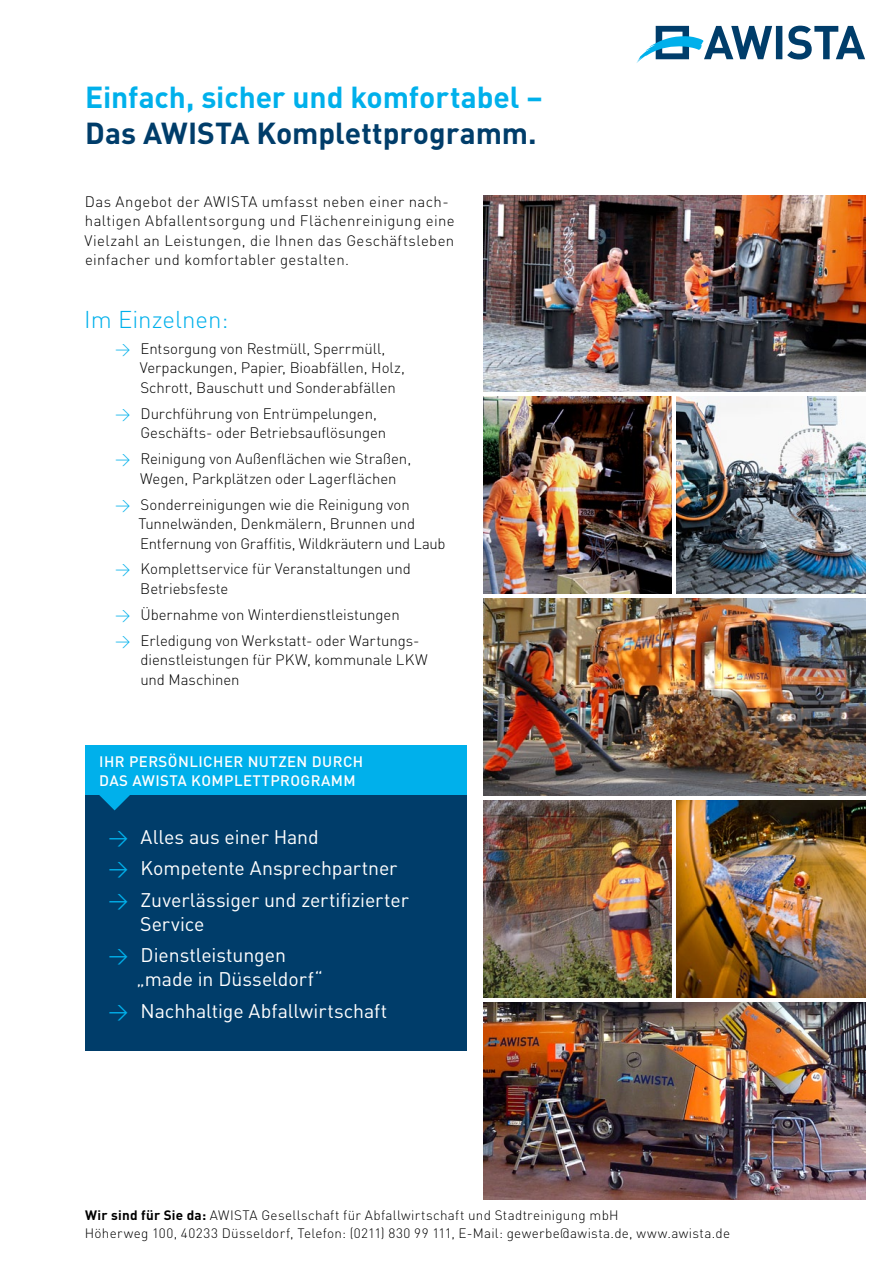
<style>
.page{position:relative;width:893px;height:1263px;background:#fff}
.page>*{position:absolute;margin:0;border:0;box-sizing:border-box;transform-origin:0 0}
.t1{font:700 30px "DIN Pro";letter-spacing:-.005em;color:#00b0eb}
.t2{font:700 30px "DIN Pro";color:#003d6a}
.t3{font:300 24px "DIN Pro";color:#00b0eb}
.t4{font:19.5px/24px "DIN Pro";letter-spacing:-.005em;color:#fff}
.t5{font:300 15px/19.5px "DIN Pro";color:#000}
.t6{font:300 15px/19.5px "DIN Pro";letter-spacing:.025em;color:#000}
.t7{font:500 15px/19.5px "DIN Pro";letter-spacing:.03em;color:#fff}
.t8{font:300 13.5px/18px "DIN Pro";letter-spacing:.02em;color:#000}
.s1{color:#00b0eb}
.s2{font-weight:700}
</style>
<div class="page">
<svg style="left:636px;top:26px;width:229px;height:37px"></svg>
<img style="left:484px;top:195px;width:381px;height:196px">
<img style="left:484px;top:598px;width:381px;height:197px">
<img style="left:484px;top:1002px;width:381px;height:197px">
<img style="left:484px;top:800px;width:188px;height:197px">
<img style="left:676px;top:800px;width:189px;height:197px">
<img style="left:484px;top:396px;width:188px;height:197px">
<img style="left:676px;top:396px;width:189px;height:197px">
<div style="left:85px;top:795px;width:382px;height:256px;background:#003d6a"></div>
<div style="left:85px;top:746px;width:382px;height:49px;background:#00b0eb"></div>
<svg style="left:99px;top:795px;width:31px;height:15px"></svg>
<h1 class="t1" style="left:85px;top:77px;width:459px">Einfach, sicher und komfortabel –</h1>
<h1 class="t2" style="left:85px;top:113px;width:453px">Das AWISTA Komplettprogramm.</h1>
<p class="t6" style="left:84px;top:191px;width:372px">Das Angebot der AWISTA umfasst neben einer nach&shy;haltigen Abfallentsorgung und Flächenreinigung eine Vielzahl an Leistungen, die Ihnen das Geschäftsleben einfacher und komfortabler gestalten.</p>
<h2 class="t3" style="left:84px;top:303px;width:146px">Im Einzelnen:</h2>
<p class="t5" style="left:140px;top:338px;width:266px;text-indent:-25px"><span class="s1">→</span> Entsorgung von Restmüll, Sperrmüll,<br>Verpackungen, Papier, Bioabfällen, Holz,<br>Schrott, Bauschutt und Sonderabfällen</p>
<p class="t5" style="left:140px;top:403px;width:247px;text-indent:-25px"><span class="s1">→</span> Durchführung von Entrümpelungen,<br>Geschäfts- oder Betriebsauflösungen</p>
<p class="t5" style="left:140px;top:448px;width:272px;text-indent:-25px"><span class="s1">→</span> Reinigung von Außenflächen wie Straßen,<br>Wegen, Parkplätzen oder Lagerflächen</p>
<p class="t5" style="left:138px;top:494px;width:309px;text-indent:-23px"><span class="s1">→</span> Sonderreinigungen wie die Reinigung von<br>Tunnelwänden, Denkmälern, Brunnen und<br>Entfernung von Graffitis, Wildkräutern und Laub</p>
<p class="t5" style="left:140px;top:559px;width:272px;text-indent:-25px"><span class="s1">→</span> Komplettservice für Veranstaltungen und<br>Betriebsfeste</p>
<p class="t5" style="left:115px;top:604px;width:286px"><span class="s1">→</span> Übernahme von Winterdienstleistungen</p>
<p class="t5" style="left:140px;top:630px;width:289px;text-indent:-25px"><span class="s1">→</span> Erledigung von Werkstatt- oder Wartungs&shy;dienstleistungen für PKW, kommunale LKW und Maschinen</p>
<p class="t7" style="left:99px;top:751px;width:266px">IHR PERSÖNLICHER NUTZEN DURCH<br>DAS AWIS</p>
<p class="t7" style="left:170px;top:770px;width:188px">TA KOMPLETTPROGRAMM</p>
<h3 class="t4" style="left:109px;top:824px;width:212px"><span class="s1">→</span> Alles aus einer Hand</h3>
<h3 class="t4" style="left:109px;top:855px;width:290px"><span class="s1">→</span> Kompetente Ansprechpartner</h3>
<h3 class="t4" style="left:140px;top:887px;width:270px;text-indent:-31px"><span class="s1">→</span> Zuverlässiger und zertifizierter<br>Service</h3>
<h3 class="t4" style="left:136px;top:942px;width:188px;text-indent:-28px"><span class="s1">→</span> Dienstleistungen „made in Düsseldorf“</h3>
<h3 class="t4" style="left:109px;top:998px;width:280px"><span class="s1">→</span> Nachhaltige Abfallwirtschaft</h3>
<p class="t8" style="left:85px;top:1205px;width:647px"><span class="s2">Wir sind für Sie da:</span> AWISTA Gesellschaft für Abfallwirtschaft und Stadtreinigung mbH<br>Höherweg 100, 40233 Düsseldorf, Telefon: (0211) 830 99 111, E-Mail: gewerbe@awista.de, www.awista.de</p>
</div>
